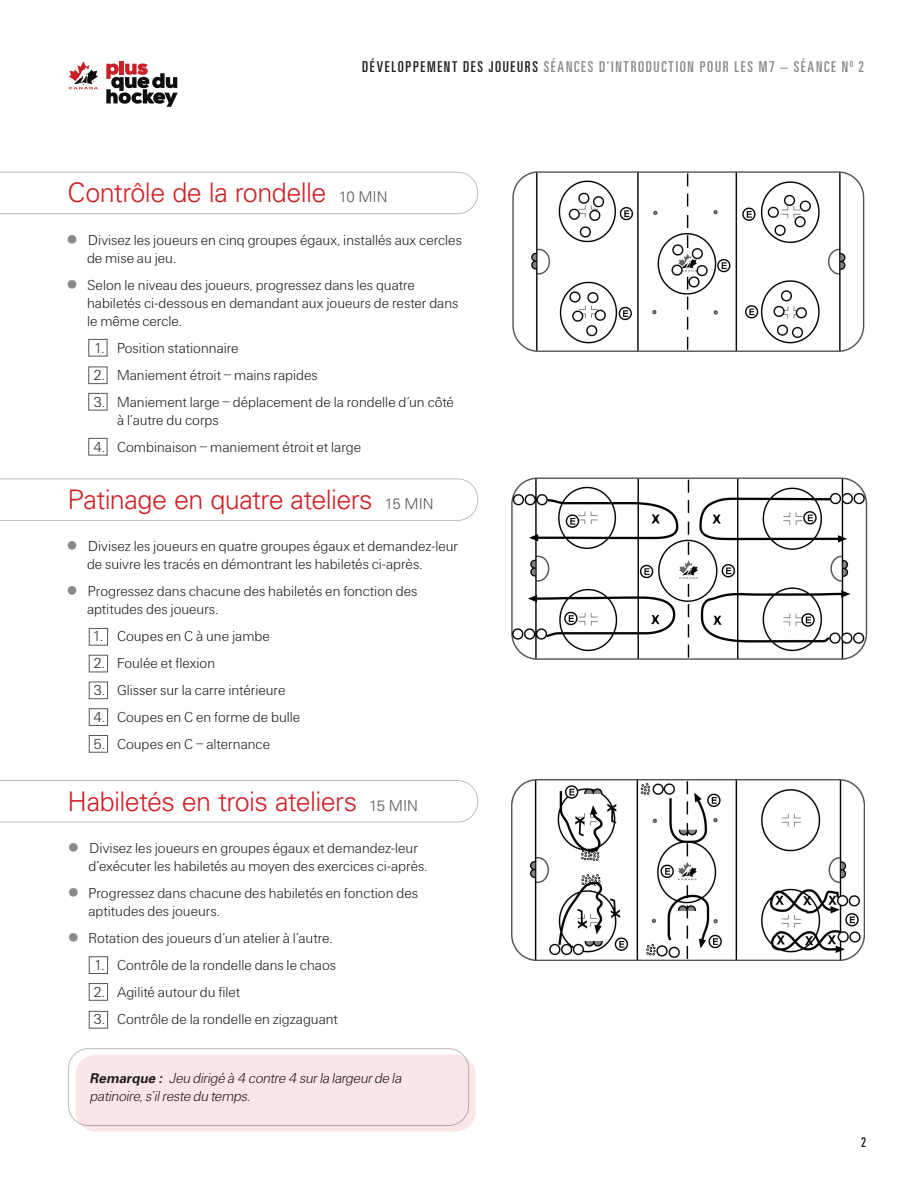
<style>
.page{position:relative;width:918px;height:1188px;background:#fff}
.page>*{position:absolute;margin:0;border:0;box-sizing:border-box;transform-origin:0 0}
.t1{font:300 27px "Univers";letter-spacing:-.025em;color:#d02026}
.t2{font:15px/18px "Univers U45";color:#231f20}
.t3{font:italic 15px/18px "Univers U45";color:#231f20}
.t4{font:ultra-condensed 15px "Univers";letter-spacing:.11em;color:#87898c}
.t5{font:ultra-condensed 13.5px "Univers";color:#231f20}
.s1{color:#231f20}
.s2{font-size:15px;color:#57585a}
.s3{font-family:"Univers";font-weight:300;font-size:24px;color:#87898c}
.s4{font-family:"Univers";font-weight:700;font-size:13.5px}
</style>
<div class="page">
<img style="left:511px;top:780px;width:353px;height:181px">
<img style="left:511px;top:477px;width:357px;height:183px">
<svg style="left:0;top:478px;width:478px;height:43px"></svg>
<svg style="left:0;top:780px;width:478px;height:42px"></svg>
<svg style="left:0;top:172px;width:478px;height:42px"></svg>
<img style="left:512px;top:171px;width:353px;height:181px">
<div style="left:89px;top:957px;width:19px;height:17px;border:1px solid #57585a"></div>
<div style="left:89px;top:983px;width:19px;height:17px;border:1px solid #57585a"></div>
<div style="left:89px;top:1011px;width:19px;height:17px;border:1px solid #57585a"></div>
<div style="left:89px;top:628px;width:19px;height:17px;border:1px solid #57585a"></div>
<div style="left:89px;top:655px;width:19px;height:17px;border:1px solid #57585a"></div>
<div style="left:89px;top:682px;width:19px;height:17px;border:1px solid #57585a"></div>
<div style="left:89px;top:709px;width:19px;height:17px;border:1px solid #57585a"></div>
<div style="left:89px;top:735px;width:19px;height:17px;border:1px solid #57585a"></div>
<div style="left:89px;top:339px;width:18px;height:17px;border:1px solid #57585a"></div>
<div style="left:89px;top:367px;width:18px;height:17px;border:1px solid #57585a"></div>
<div style="left:89px;top:393px;width:18px;height:17px;border:1px solid #57585a"></div>
<div style="left:89px;top:438px;width:18px;height:17px;border:1px solid #57585a"></div>
<svg style="left:68px;top:61px;width:110px;height:46px"></svg>
<div style="left:76px;top:1055px;width:400px;height:77px;background:#fae6e7;border-radius:20px"></div>
<div style="left:68px;top:1048px;width:401px;height:78px;border:1px solid #231f20;border-radius:20px"></div>
<p class="t4" style="left:362px;top:59px;width:503px"><span class="s1">DÉVELOPPEMENT DES JOUEURS</span> SÉANCES D’INTRODUCTION POUR LES M7 – SÉANCE N<sup>O</sup> 2</p>
<h1 class="t1" style="left:68px;top:176px;width:322px">Contrôle de la rondelle <span class="s2">10 MIN</span></h1>
<p class="t2" style="left:87px;top:231px;width:376px;text-indent:-21px"><span class="s3">•</span> Divisez les joueurs en cinq groupes égaux, installés aux cercles de mise au jeu.</p>
<p class="t2" style="left:87px;top:276px;width:373px;text-indent:-21px"><span class="s3">•</span> Selon le niveau des joueurs, progressez dans les quatre habiletés ci-dessous en demandant aux joueurs de rester dans le même cercle.</p>
<p class="t2" style="left:93px;top:339px;width:147px">1. Position stationnaire</p>
<p class="t2" style="left:93px;top:366px;width:226px">2. Maniement étroit – mains rapides</p>
<p class="t2" style="left:117px;top:393px;width:338px;text-indent:-24px">3. Maniement large – déplacement de la rondelle d’un côté à l’autre du corps</p>
<p class="t2" style="left:93px;top:438px;width:270px">4. Combinaison – maniement étroit et large</p>
<h1 class="t1" style="left:68px;top:483px;width:368px">Patinage en quatre ateliers <span class="s2">15 MIN</span></h1>
<p class="t2" style="left:87px;top:538px;width:373px;text-indent:-21px"><span class="s3">•</span> Divisez les joueurs en quatre groupes égaux et demandez-leur de suivre les tracés en démontrant les habiletés ci-après.</p>
<p class="t2" style="left:87px;top:583px;width:332px;text-indent:-21px"><span class="s3">•</span> Progressez dans chacune des habiletés en fonction des aptitudes des joueurs.</p>
<p class="t2" style="left:92px;top:628px;width:180px">1. Coupes en C à une jambe</p>
<p class="t2" style="left:93px;top:655px;width:124px">2. Foulée et flexion</p>
<p class="t2" style="left:93px;top:682px;width:194px">3. Glisser sur la carre intérieure</p>
<p class="t2" style="left:93px;top:709px;width:209px">4. Coupes en C en forme de bulle</p>
<p class="t2" style="left:93px;top:736px;width:179px">5. Coupes en C – alternance</p>
<h1 class="t1" style="left:68px;top:785px;width:352px">Habiletés en trois ateliers <span class="s2">15 MIN</span></h1>
<p class="t2" style="left:88px;top:839px;width:340px;text-indent:-21px"><span class="s3">•</span> Divisez les joueurs en groupes égaux et demandez-leur d’exécuter les habiletés au moyen des exercices ci-après.</p>
<p class="t2" style="left:88px;top:884px;width:331px;text-indent:-21px"><span class="s3">•</span> Progressez dans chacune des habiletés en fonction des aptitudes des joueurs.</p>
<p class="t2" style="left:68px;top:929px;width:267px"><span class="s3">•</span> Rotation des joueurs d’un atelier à l’autre.</p>
<p class="t2" style="left:93px;top:956px;width:245px">1. Contrôle de la rondelle dans le chaos</p>
<p class="t2" style="left:93px;top:983px;width:149px">2. Agilité autour du filet</p>
<p class="t2" style="left:93px;top:1010px;width:246px">3. Contrôle de la rondelle en zigzaguant</p>
<p class="t3" style="left:90px;top:1069px;width:316px"><span class="s4">Remarque :</span> Jeu dirigé à 4 contre 4 surla largeurde la patinoire,s’ilreste du temps.</p>
<p class="t5" style="left:861px;top:1135px;width:7px">2</p>
</div>
